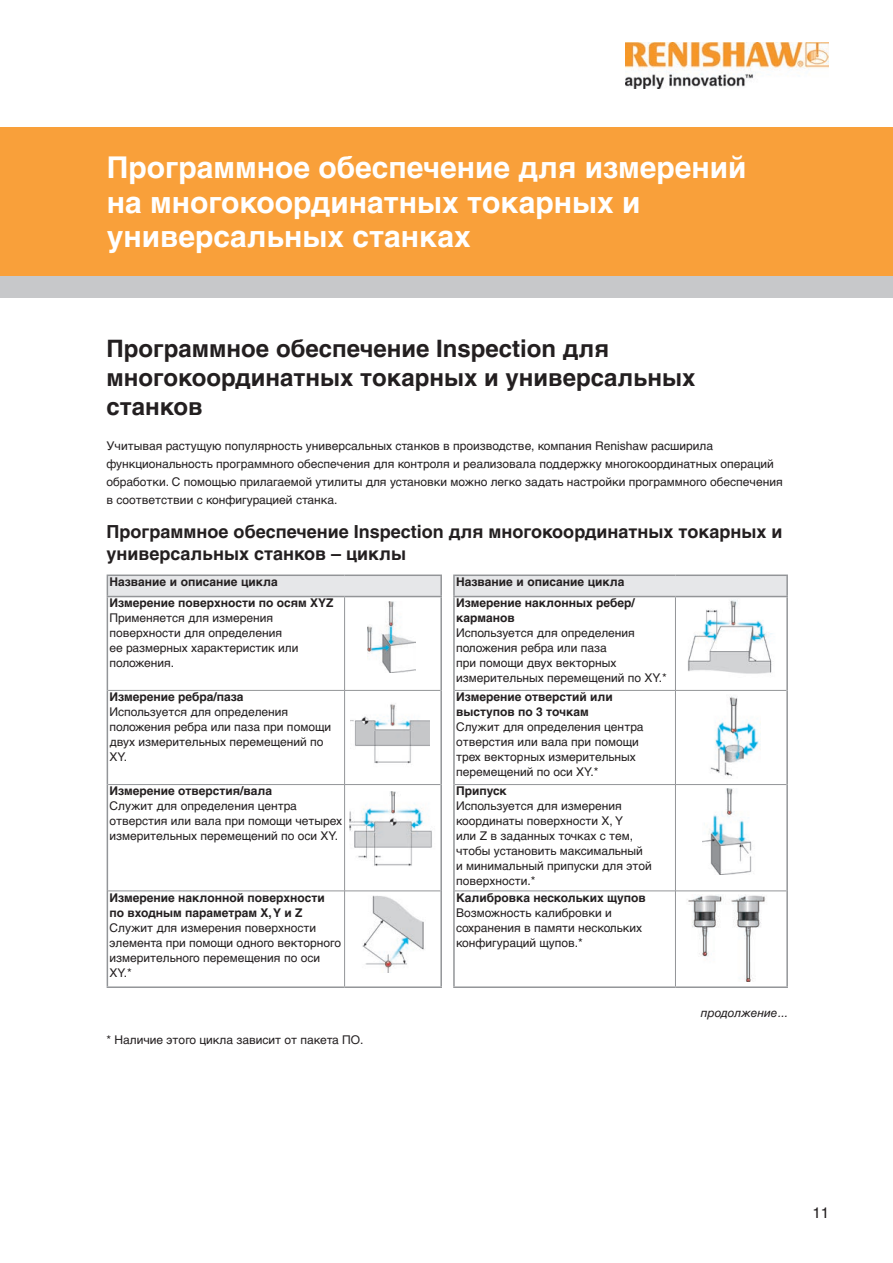
<style>
.page{position:relative;width:893px;height:1263px;background:#fff}
.page>*{position:absolute;margin:0;border:0;box-sizing:border-box;transform-origin:0 0}
.Headline{font:700 30px/34.5px "Helvetica LT Pro";color:#fff}
.Heading_16pt{font:700 24px/28.8px "Helvetica LT Pro";color:#231f20}
.Heading_12pt{font:700 18px/21.6px "Helvetica LT Pro";color:#231f20}
.t1{font:15px "Helvetica LT Pro";color:#231f20}
.Table_Text_8pt{font:12px/15px "Helvetica LT Pro";color:#231f20}
.Body_Text_8pt{font:12px/18px "Helvetica LT Pro";color:#231f20}
.Table_Text_8pt_bold{font:700 12px/15px "Helvetica LT Pro";color:#231f20}
.Table_header{font:700 12px "Helvetica LT Pro";color:#231f20}
.continued{font:italic 12px "Helvetica LT Pro";color:#231f20}
</style>
<div class="page">
<img style="left:626px;top:43px;width:202px;height:46px">
<hr style="left:786px;top:576px;width:2px;height:20px;background:#939598">
<hr style="left:107px;top:574px;width:238px;height:2px;background:#939598">
<svg style="left:107px;top:575px;width:680px;height:411px"></svg>
<hr style="left:345px;top:574px;width:97px;height:2px;background:#939598">
<hr style="left:107px;top:596px;width:238px;height:1px;background:#939598">
<hr style="left:345px;top:596px;width:97px;height:1px;background:#939598">
<hr style="left:440px;top:576px;width:2px;height:20px;background:#939598">
<hr style="left:453px;top:574px;width:222px;height:2px;background:#939598">
<hr style="left:453px;top:576px;width:2px;height:20px;background:#939598">
<hr style="left:675px;top:574px;width:113px;height:2px;background:#939598">
<hr style="left:453px;top:596px;width:222px;height:1px;background:#939598">
<hr style="left:675px;top:596px;width:113px;height:1px;background:#939598">
<hr style="left:107px;top:597px;width:1px;height:93px;background:#939598">
<hr style="left:440px;top:597px;width:2px;height:93px;background:#939598">
<hr style="left:107px;top:690px;width:1px;height:94px;background:#939598">
<hr style="left:440px;top:690px;width:2px;height:94px;background:#939598">
<hr style="left:107px;top:784px;width:1px;height:107px;background:#939598">
<hr style="left:440px;top:784px;width:2px;height:107px;background:#939598">
<hr style="left:107px;top:891px;width:1px;height:95px;background:#939598">
<hr style="left:440px;top:891px;width:2px;height:95px;background:#939598">
<hr style="left:344px;top:597px;width:1px;height:93px;background:#939598">
<hr style="left:108px;top:690px;width:237px;height:1px;background:#939598">
<hr style="left:345px;top:690px;width:95px;height:1px;background:#939598">
<hr style="left:344px;top:691px;width:1px;height:93px;background:#939598">
<hr style="left:108px;top:784px;width:237px;height:1px;background:#939598">
<hr style="left:345px;top:784px;width:95px;height:1px;background:#939598">
<hr style="left:344px;top:785px;width:1px;height:106px;background:#939598">
<hr style="left:108px;top:891px;width:237px;height:1px;background:#939598">
<hr style="left:345px;top:891px;width:95px;height:1px;background:#939598">
<hr style="left:344px;top:891px;width:1px;height:95px;background:#939598">
<hr style="left:453px;top:597px;width:2px;height:93px;background:#939598">
<hr style="left:786px;top:597px;width:2px;height:93px;background:#939598">
<hr style="left:453px;top:690px;width:2px;height:94px;background:#939598">
<hr style="left:786px;top:690px;width:2px;height:94px;background:#939598">
<hr style="left:453px;top:784px;width:2px;height:107px;background:#939598">
<hr style="left:786px;top:784px;width:2px;height:107px;background:#939598">
<hr style="left:453px;top:891px;width:2px;height:95px;background:#939598">
<hr style="left:786px;top:891px;width:2px;height:95px;background:#939598">
<hr style="left:675px;top:597px;width:1px;height:93px;background:#939598">
<hr style="left:455px;top:690px;width:220px;height:1px;background:#939598">
<hr style="left:675px;top:690px;width:111px;height:1px;background:#939598">
<hr style="left:675px;top:691px;width:1px;height:93px;background:#939598">
<hr style="left:455px;top:784px;width:220px;height:1px;background:#939598">
<hr style="left:675px;top:784px;width:111px;height:1px;background:#939598">
<hr style="left:675px;top:785px;width:1px;height:106px;background:#939598">
<hr style="left:455px;top:891px;width:220px;height:1px;background:#939598">
<hr style="left:675px;top:891px;width:111px;height:1px;background:#939598">
<hr style="left:675px;top:891px;width:1px;height:95px;background:#939598">
<hr style="left:107px;top:986px;width:238px;height:2px;background:#939598">
<hr style="left:345px;top:986px;width:97px;height:2px;background:#939598">
<hr style="left:453px;top:986px;width:222px;height:2px;background:#939598">
<hr style="left:675px;top:986px;width:113px;height:2px;background:#939598">
<img style="left:356px;top:895px;width:76px;height:78px">
<img style="left:683px;top:598px;width:93px;height:82px">
<img style="left:704px;top:695px;width:57px;height:83px">
<img style="left:702px;top:789px;width:55px;height:85px">
<img style="left:682px;top:895px;width:85px;height:87px">
<div style="left:0;top:127px;width:893px;height:150px;background:#f9a03a"></div>
<div style="left:0;top:276px;width:893px;height:22px;background:#c7c8ca"></div>
<img style="left:367px;top:602px;width:48px;height:70px">
<img style="left:350px;top:692px;width:79px;height:80px">
<p class="Headline" style="left:107px;top:151px;width:641px">Программное обеспечение для измерений на многокоординатных токарных и универсальных станках</p>
<p class="Heading_16pt" style="left:107px;top:335px;width:590px">Программное обеспечение Inspection для многокоординатных токарных и универсальных станков</p>
<p class="Body_Text_8pt" style="left:107px;top:437px;width:678px">Учитывая растущую популярность универсальных станков в производстве, компания Renishaw расширила функциональность программного обеспечения для контроля и реализовала поддержку многокоординатных операций обработки. С помощью прилагаемой утилиты для установки можно легко задать настройки программного обеспечения в соответствии с конфигурацией станка.</p>
<p class="Heading_12pt" style="left:107px;top:521px;width:677px">Программное обеспечение Inspection для многокоординатных токарных и универсальных станков – циклы</p>
<p class="Table_header" style="left:109px;top:574px;width:170px">Название и описание цикла</p>
<p class="Table_header" style="left:456px;top:574px;width:170px">Название и описание цикла</p>
<p class="Table_Text_8pt_bold" style="left:109px;top:596px;width:226px">Измерение поверхности по осям XYZ</p>
<p class="Table_Text_8pt" style="left:109px;top:610px;width:190px">Применяется для измерения поверхности для определения ее размерных характеристик или положения.</p>
<p class="Table_Text_8pt_bold" style="left:456px;top:596px;width:180px">Измерение наклонных ребер/ карманов</p>
<p class="Table_Text_8pt" style="left:456px;top:625px;width:212px">Используется для определения положения ребра или паза<br>при помощи двух векторных измерительных перемещений по XY.*</p>
<p class="Table_Text_8pt_bold" style="left:109px;top:689px;width:136px">Измерение ребра/паза</p>
<p class="Table_Text_8pt" style="left:109px;top:704px;width:223px">Используется для определения положения ребра или паза при помощи двух измерительных перемещений по<br>XY.</p>
<p class="Table_Text_8pt_bold" style="left:109px;top:784px;width:164px">Измерение отверстия/вала</p>
<p class="Table_Text_8pt" style="left:109px;top:798px;width:234px">Служит для определения центра отверстия или вала при помощи четырех измерительных перемещений по оси XY.</p>
<p class="Table_Text_8pt_bold" style="left:109px;top:890px;width:217px">Измерение наклонной поверхности по входным параметрам X, Y и Z</p>
<p class="Table_Text_8pt" style="left:109px;top:920px;width:233px">Служит для измерения поверхности элемента при помощи одного векторного измерительного перемещения по оси<br>XY.*</p>
<p class="Body_Text_8pt" style="left:107px;top:1030px;width:258px">* Наличие этого цикла зависит от пакета ПО.</p>
<p class="Table_Text_8pt_bold" style="left:456px;top:689px;width:158px">Измерение отверстий или выступов по 3 точкам</p>
<p class="Table_Text_8pt" style="left:456px;top:719px;width:189px">Служит для определения центра отверстия или вала при помощи трех векторных измерительных перемещений по оси XY.*</p>
<p class="Table_Text_8pt_bold" style="left:456px;top:784px;width:52px">Припуск</p>
<p class="Table_Text_8pt" style="left:456px;top:798px;width:197px">Используется для измерения координаты поверхности X, Y<br>или Z в заданных точках с тем, чтобы установить максимальный и минимальный припуски для этой поверхности.*</p>
<p class="Table_Text_8pt_bold" style="left:456px;top:890px;width:191px">Калибровка нескольких щупов</p>
<p class="Table_Text_8pt" style="left:456px;top:905px;width:188px">Возможность калибровки и сохранения в памяти нескольких конфигураций щупов.*</p>
<p class="continued" style="left:701px;top:1006px;width:88px">продолжение...</p>
<p class="t1" style="left:812px;top:1204px;width:18px">11</p>
</div>
